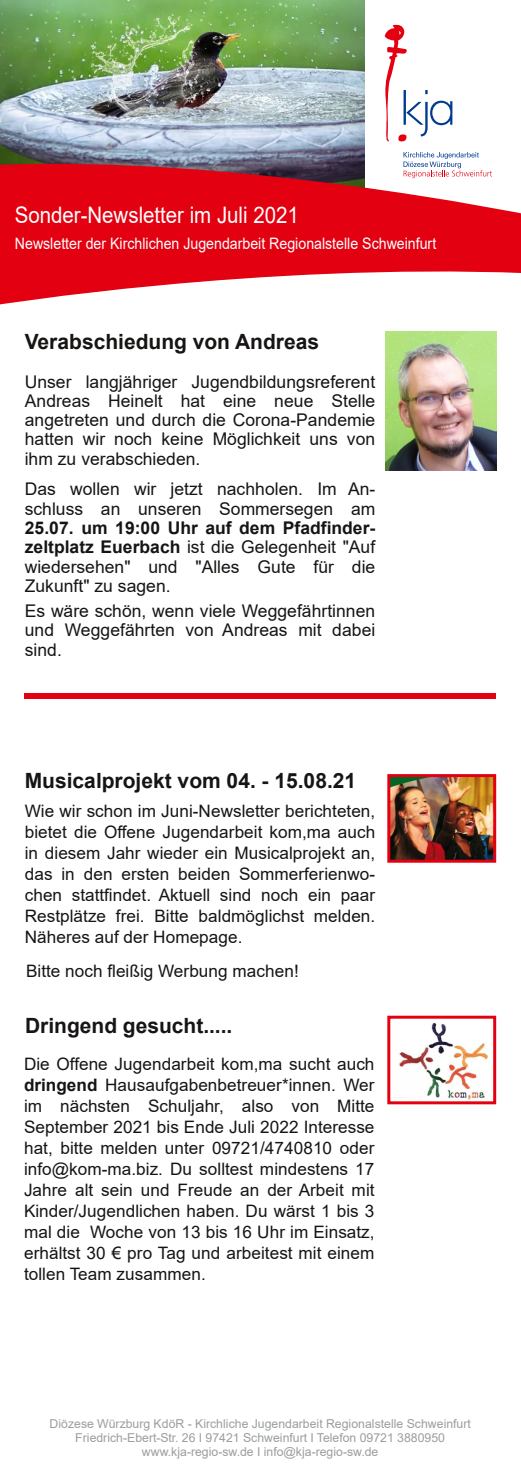
<style>
.page{position:relative;width:521px;height:1474px;background:#fff}
.page>*{position:absolute;margin:0;border:0;box-sizing:border-box;transform-origin:0 0}
.t1{font:22.75px "Arial";color:#fff;scale:.9 1}
.t2{font:700 21px "Arial";color:#171513}
.t3{font:17.5px/19.2px "Arial";letter-spacing:.005em;color:#171513;text-align:justify}
.t4{font:17.15px/21px "Arial";letter-spacing:.005em;color:#171513;text-align:justify}
.t5{font:15.75px "Arial";color:#fff;scale:.9 1}
.t6{font:12.25px/14px "Arial";color:#9b9d9f;text-align:center}
.s1{font-weight:700}
</style>
<div class="page">
<img style="left:0;top:0;width:365px;height:154px">
<svg style="left:0;top:154px;width:521px;height:151px;fill:#e30011"></svg>
<svg style="left:385px;top:25px;width:67px;height:117px"></svg>
<svg style="left:403px;top:152px;width:89px;height:26px"></svg>
<img style="left:391px;top:778px;width:101px;height:80px">
<div style="left:387px;top:774px;width:109px;height:88px;border:3px solid #e30011"></div>
<img style="left:393px;top:1022px;width:95px;height:78px">
<div style="left:387px;top:1015px;width:109px;height:89px;border:3px solid #e30011"></div>
<div style="left:392px;top:1067px;width:31px;height:29px;background:#fefefe"></div>
<img style="left:386px;top:331px;width:110px;height:139px">
<div style="left:25px;top:693px;width:471px;height:5px;background:#e30011"></div>
<h1 class="t1" style="left:15px;top:202px;width:317px">Sonder-Newsletter im Juli 2021</h1>
<p class="t5" style="left:15px;top:235px;width:470px">Newsletter der Kirchlichen Jugendarbeit Regionalstelle Schweinfurt</p>
<p class="t2" style="left:25px;top:330px;width:296px">Verabschiedung von Andreas</p>
<p class="t3" style="left:25px;top:372px;width:352px">Unser langjähriger Jugendbildungsreferent Andreas Heinelt hat eine neue Stelle angetreten und durch die Corona-Pandemie hatten wir noch keine Möglichkeit uns von ihm zu verabschieden.</p>
<p class="t3" style="left:25px;top:480px;width:352px">Das wollen wir jetzt nachholen. Im An&shy;schluss an unseren Sommersegen am</p>
<p class="t3" style="left:25px;top:518px;width:352px"><span class="s1">25.07. um 19:00 Uhr auf dem Pfadfinder&shy;zeltplatz Euerbach</span> ist die Gelegenheit "Auf wiedersehen" und "Alles Gute für die Zukunft" zu sagen.</p>
<p class="t3" style="left:25px;top:601px;width:352px">Es wäre schön, wenn viele Weggefährtinnen und Weggefährten von Andreas mit dabei sind.</p>
<p class="t2" style="left:25px;top:768px;width:333px">Musicalprojekt vom 04. - 15.08.21</p>
<p class="t4" style="left:25px;top:801px;width:352px">Wie wir schon im Juni-Newsletter berichteten, bietet die Offene Jugendarbeit kom,ma auch in diesem Jahr wieder ein Musicalprojekt an, das in den ersten beiden Sommerferienwo&shy;chen stattfindet. Aktuell sind noch ein paar Restplätze frei. Bitte baldmöglichst melden.<br>Näheres auf der Homepage.</p>
<p class="t4" style="left:26px;top:960px;width:274px">Bitte noch fleißig Werbung machen!</p>
<p class="t2" style="left:25px;top:1013px;width:209px">Dringend gesucht.....</p>
<p class="t4" style="left:24px;top:1053px;width:352px">Die Offene Jugendarbeit kom,ma sucht auch <span class="s1">dringend</span> Hausaufgabenbetreuer*innen. Wer im nächsten Schuljahr, also von Mitte September 2021 bis Ende Juli 2022 Interesse hat, bitte melden unter 09721/4740810 oder info@kom-ma.biz. Du solltest mindestens 17<br>Jahre alt sein und Freude an der Arbeit mit Kinder/Jugendlichen haben. Du wärst 1 bis 3 mal die Woche von 13 bis 16 Uhr im Einsatz, erhältst 30 € pro Tag und arbeitest mit einem tollen Team zusammen.</p>
<p class="t6" style="left:49px;top:1416px;width:423px">Diözese Würzburg KdöR - Kirchliche Jugendarbeit Regionalstelle Schweinfurt<br>Friedrich-Ebert-Str. 26 I 97421 Schweinfurt I Telefon 09721 3880950 www.kja-regio-sw.de I info@kja-regio-sw.de</p>
</div>
